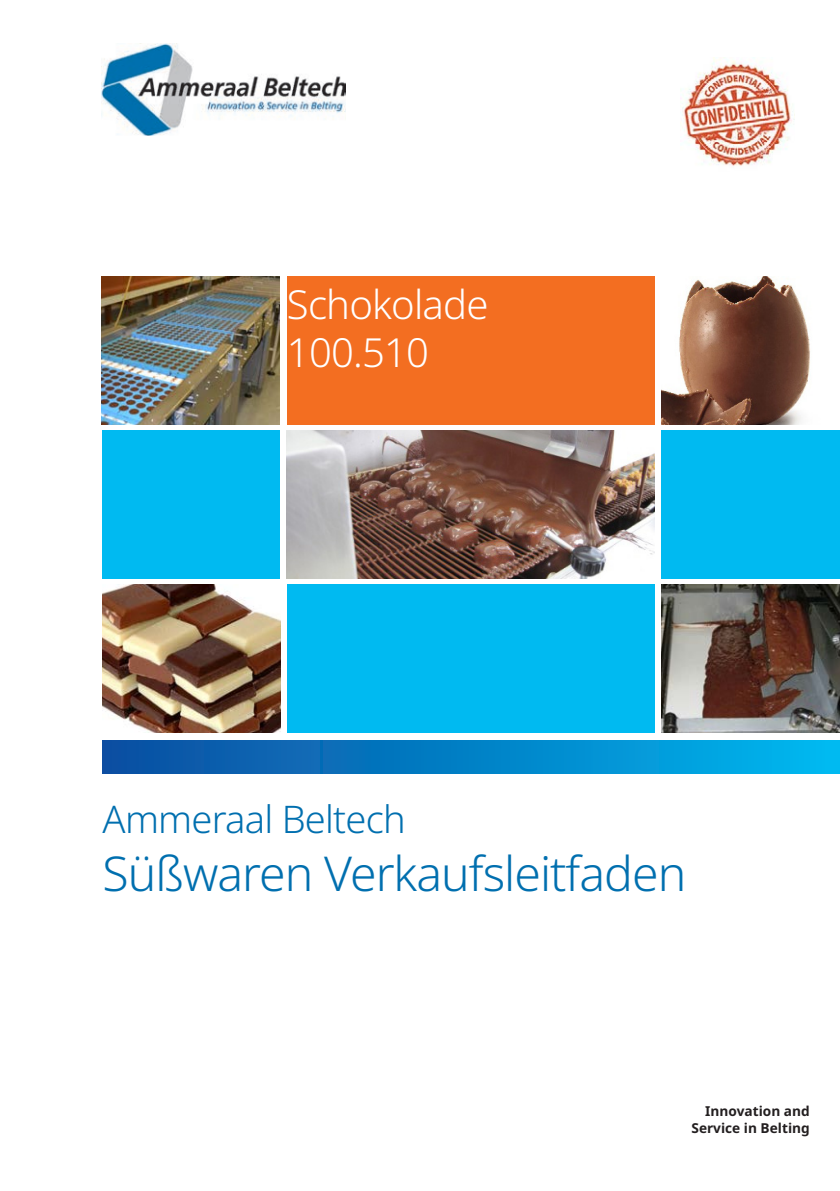
<style>
.page{position:relative;width:840px;height:1191px;background:#fff}
.page>*{position:absolute;margin:0;border:0;box-sizing:border-box;transform-origin:0 0}
.t1{font:300 48px "Noto Sans";letter-spacing:-.02em;color:#006faf}
.t2{font:300 40px "Noto Sans";letter-spacing:-.02em;color:#fff}
.t3{font:300 38px "Noto Sans";letter-spacing:-.02em;color:#006faf}
.t4{font:700 13.6px "Noto Sans";color:#231f20}
</style>
<div class="page">
<img style="left:102px;top:277px;width:177px;height:148px">
<div style="left:287px;top:277px;width:367px;height:148px;background:#f36e21"></div>
<img style="left:661px;top:277px;width:149px;height:148px">
<div style="left:102px;top:430px;width:177px;height:149px;background:#00baf1"></div>
<img style="left:287px;top:430px;width:367px;height:149px">
<div style="left:660px;top:431px;width:179px;height:148px;background:#00baf1"></div>
<img style="left:103px;top:584px;width:177px;height:148px">
<div style="left:287px;top:584px;width:367px;height:148px;background:#00baf1"></div>
<img style="left:661px;top:584px;width:178px;height:148px">
<div style="left:103px;top:740px;width:736px;height:34px;background:linear-gradient(to right,#0c4c9f,#00b8f0)"></div>
<img style="left:680px;top:57px;width:113px;height:109px">
<img style="left:101px;top:44px;width:244px;height:91px">
<p class="t2" style="left:287px;top:277px;width:203px">Schokolade</p>
<p class="t2" style="left:287px;top:325px;width:143px">100.510</p>
<p class="t3" style="left:103px;top:792px;width:304px">Ammeraal Beltech</p>
<p class="t1" style="left:103px;top:839px;width:585px">Süßwaren Verkaufsleitfaden</p>
<p class="t4" style="left:705px;top:1101px;width:106px">Innovation and</p>
<p class="t4" style="left:691px;top:1118px;width:120px">Service in Belting</p>
</div>
